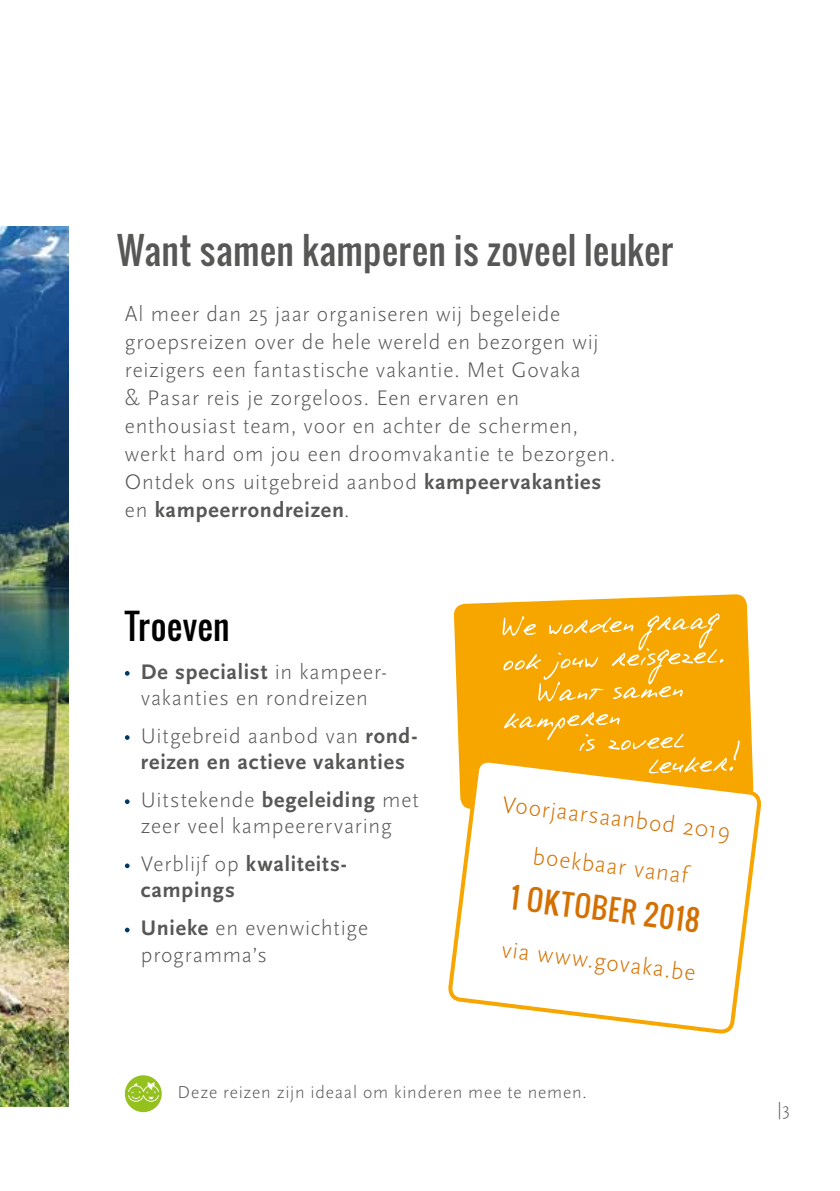
<style>
.page{position:relative;width:840px;height:1191px;background:#fff}
.page>*{position:absolute;margin:0;border:0;box-sizing:border-box;transform-origin:0 0}
.t1{font:36px "Oswald";letter-spacing:.01em;color:#575756}
.t2{font:34px "Oswald";letter-spacing:.01em;color:#000}
.t3{font:28px "Oswald";color:#d47000}
.t4{font:300 24px/48px "Scala Sans";color:#d47000;text-align:center}
.t5{font:300 22px/28px "Scala Sans";letter-spacing:.035em;color:#575756}
.t6{font:22px/26.4px "Scala Sans Bold LF";letter-spacing:.035em;color:#575756}
.t7{font:300 18px "Scala Sans";letter-spacing:.045em;color:#575756}
.s1{font-family:"Scala Sans Bold LF";font-weight:400}
.s2{font-family:"Scala Sans";font-weight:300}
</style>
<div class="page">
<img style="left:0;top:226px;width:68px;height:880px">
<div style="left:125px;top:1075px;width:37px;height:37px;background:#95c11f;border-radius:50%"></div>
<svg style="left:128px;top:1082px;width:31px;height:19px"></svg>
<svg style="left:125px;top:671px;width:4px;height:4px"></svg>
<svg style="left:125px;top:735px;width:4px;height:5px"></svg>
<svg style="left:125px;top:799px;width:4px;height:5px"></svg>
<svg style="left:125px;top:863px;width:4px;height:5px"></svg>
<svg style="left:125px;top:927px;width:4px;height:5px"></svg>
<svg style="left:454px;top:594px;width:298px;height:145px;fill:#f7a600"></svg>
<svg style="left:502px;top:613px;width:221px;height:88px"></svg>
<svg style="left:503px;top:712px;width:236px;height:27px"></svg>
<svg style="left:448px;top:739px;width:314px;height:295px"></svg>
<h1 class="t1" style="left:117px;top:223px;width:557px">Want samen kamperen is zoveel leuker</h1>
<p class="t5" style="left:125px;top:300px;width:491px">Al meer dan 25 jaar organiseren wij begeleide groepsreizen over de hele wereld en bezorgen wij reizigers een fantastische vakantie. Met Govaka<br>&amp; Pasar reis je zorgeloos. Een ervaren en enthousiast team, voor en achter de schermen, werkt hard om jou een droomvakantie te bezorgen.<br>Ontdek ons uitgebreid aanbod <span class="s1">kampeervakanties</span></p>
<p class="t6" style="left:125px;top:497px;width:226px"><span class="s2">en</span> kampeerrondreizen<span class="s2">.</span></p>
<h2 class="t2" style="left:125px;top:600px;width:106px">Troeven</h2>
<p class="t6" style="left:141px;top:659px;width:247px">De specialist <span class="s2">in kampeer-</span></p>
<p class="t5" style="left:141px;top:679px;width:278px;line-height:37.8px">vakanties en rondreizen<br>Uitgebreid aanbod van <span class="s1">rond-</span></p>
<p class="t6" style="left:141px;top:749px;width:265px">reizen en actieve vakanties</p>
<p class="t5" style="left:141px;top:787px;width:279px;line-height:26.4px">Uitstekende <span class="s1">begeleiding</span> met zeer veel kampeerervaring</p>
<p class="t6" style="left:141px;top:851px;width:207px"><span class="s2">Verblijf op</span> kwaliteits&shy;campings</p>
<p class="t5" style="left:141px;top:915px;width:229px;line-height:26.4px"><span class="s1">Unieke</span> en evenwichtige programma’s</p>
<p class="t4" style="left:505px;top:780px;width:231px;rotate:7deg">Voorjaarsaanbod 2019 boekbaar vanaf</p>
<p class="t3" style="left:513px;top:876px;width:191px;rotate:7deg">1 OKTOBER 2018</p>
<p class="t4" style="left:504px;top:925px;width:196px;rotate:7deg">via www.govaka.be</p>
<p class="t7" style="left:177px;top:1081px;width:410px">Deze reizen zijn ideaal om kinderen mee te nemen.</p>
<p class="t7" style="left:777px;top:1099px;width:14px">|3</p>
</div>
